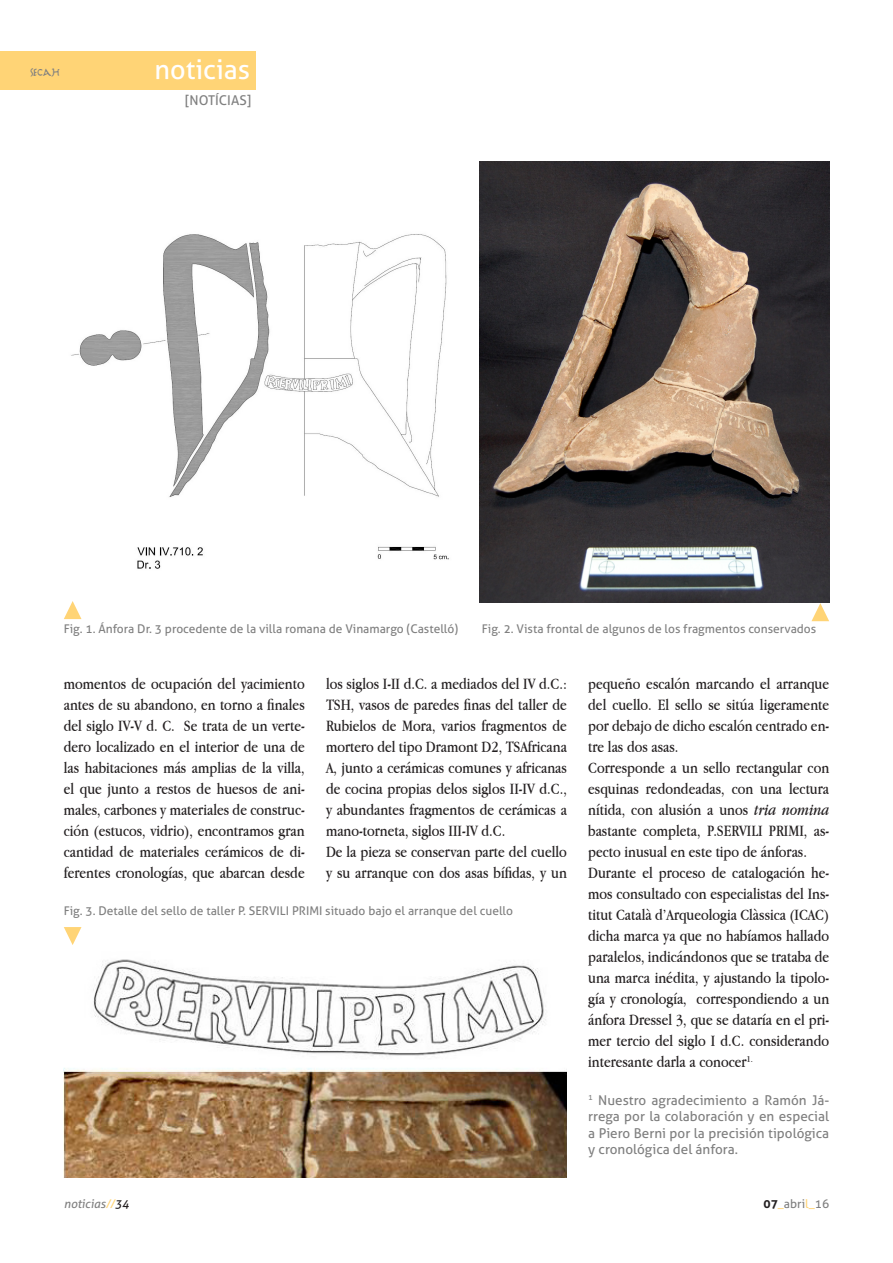
<style>
.page{position:relative;width:893px;height:1263px;background:#fff}
.page>*{position:absolute;margin:0;border:0;box-sizing:border-box;transform-origin:0 0}
.t1{font:27px "Aller";color:#fff}
.t2{font:18px "Marathon II";color:#808080}
.t3{font:16.5px/21px "Apple Garamond";color:#231f20}
.t4{font:13.5px/16.5px "Aller";color:#808080;text-align:justify}
.t5{font:12px "Aller";color:#808080}
.t6{font:italic 12px "Aller";color:#808080}
.s1{font-style:italic}
.s2{color:#ffd476}
.s3{color:#231f20}
.s4{font-weight:700;color:#231f20}
</style>
<div class="page">
<div style="left:0;top:51px;width:255px;height:38px;background:#ffd476"></div>
<img style="left:71px;top:234px;width:378px;height:335px">
<img style="left:480px;top:162px;width:349px;height:440px">
<svg style="left:64px;top:601px;width:17px;height:18px"></svg>
<svg style="left:811px;top:603px;width:18px;height:18px"></svg>
<img style="left:64px;top:959px;width:503px;height:219px">
<svg style="left:64px;top:927px;width:17px;height:18px"></svg>
<p class="t2" style="left:31px;top:64px;width:31px">secah</p>
<h1 class="t1" style="left:154px;top:53px;width:97px">noticias</h1>
<p class="t4" style="left:185px;top:92px;width:67px">[NOTÍCIAS]</p>
<p class="t5" style="left:64px;top:622px;width:396px">Fig. 1. Ánfora Dr. 3 procedente de la villa romana de Vinamargo (Castelló)</p>
<p class="t5" style="left:482px;top:622px;width:336px">Fig. 2. Vista frontal de algunos de los fragmentos conservados</p>
<p class="t3" style="left:64px;top:673px;width:242px;text-align:justify">momentos de ocupación del yacimiento antes de su abandono, en torno a finales del siglo IV-V d. C. Se trata de un verte&shy;dero localizado en el interior de una de las habitaciones más amplias de la villa, el que junto a restos de huesos de ani&shy;males, carbones y materiales de construc&shy;ción (estucos, vidrio), encontramos gran cantidad de materiales cerámicos de di&shy;ferentes cronologías, que abarcan desde</p>
<p class="t3" style="left:326px;top:673px;width:242px">los siglos I-II d.C. a mediados del IV d.C.:<br>TSH, vasos de paredes finas del taller de Rubielos de Mora, varios fragmentos de mortero del tipo Dramont D2, TSAfricana A, junto a cerámicas comunes y africanas de cocina propias delos siglos II-IV d.C., y abundantes fragmentos de cerámicas a mano-torneta, siglos III-IV d.C.<br>De la pieza se conservan parte del cuello y su arranque con dos asas bífidas, y un</p>
<p class="t5" style="left:64px;top:903px;width:451px">Fig. 3. Detalle del sello de taller P. SERVILI PRIMI situado bajo el arranque del cuello</p>
<p class="t3" style="left:588px;top:673px;width:242px">pequeño escalón marcando el arranque del cuello. El sello se sitúa ligeramente por debajo de dicho escalón centrado en&shy;tre las dos asas.<br>Corresponde a un sello rectangular con esquinas redondeadas, con una lectura nítida, con alusión a unos <span class="s1">tria nomina </span>bastante completa, P.SERVILI PRIMI, as&shy;pecto inusual en este tipo de ánforas.<br>Durante el proceso de catalogación he&shy;mos consultado con especialistas del Ins&shy;titut Català d’Arqueologia Clàssica (ICAC) dicha marca ya que no habíamos hallado paralelos, indicándonos que se trataba de una marca inédita, y ajustando la tipolo&shy;gía y cronología, correspondiendo a un ánfora Dressel 3, que se dataría en el pri&shy;mer tercio del siglo I d.C. considerando interesante darla a conocer<sup>1.</sup></p>
<p class="t4" style="left:588px;top:1091px;width:242px"><sup>1</sup> Nuestro agradecimiento a Ramón Já&shy;rrega por la colaboración y en especial a Piero Berni por la precisión tipológica y cronológica del ánfora.</p>
<p class="t6" style="left:64px;top:1196px;width:67px">noticias<span class="s2">//</span><span class="s3">34</span></p>
<p class="t5" style="left:763px;top:1196px;width:67px"><span class="s4">07</span><span class="s2">_</span>abri<span class="s2">l_</span>16</p>
</div>
